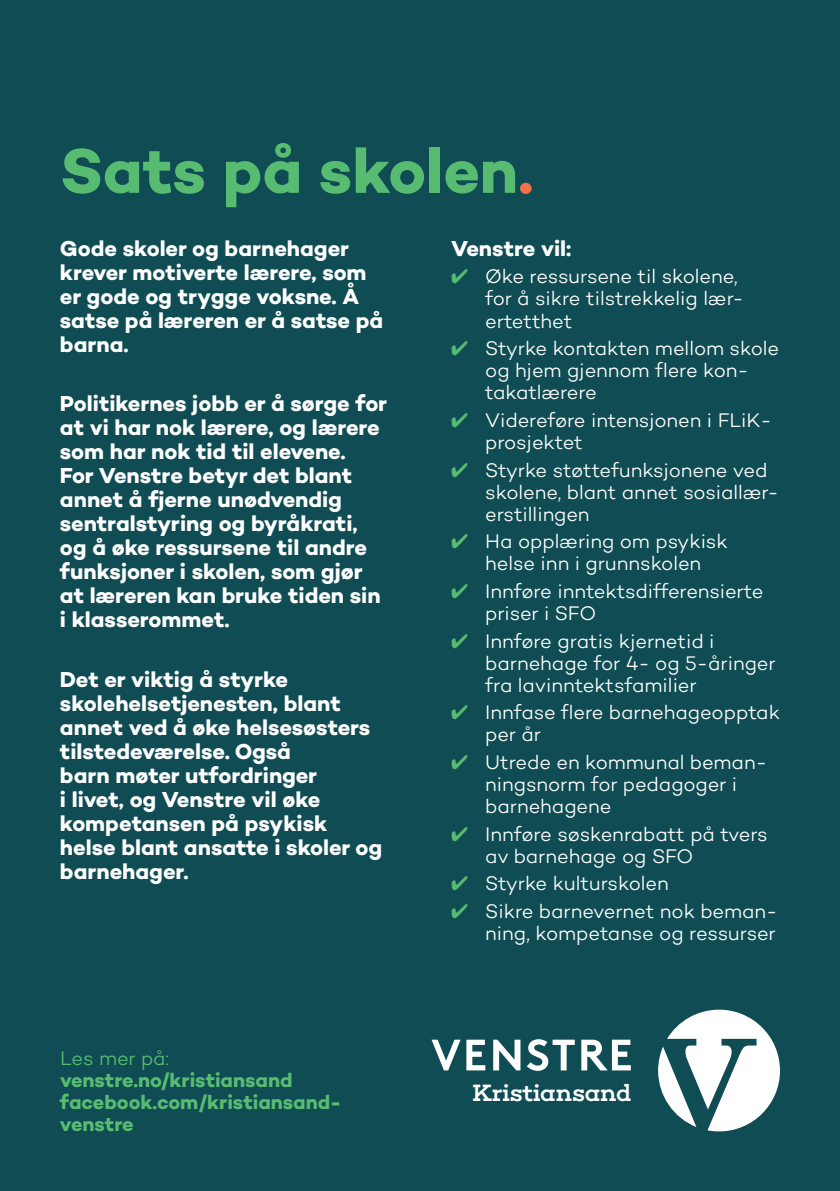
<style>
.page{position:relative;width:840px;height:1191px;background:#fff}
.page>*{position:absolute;margin:0;border:0;box-sizing:border-box;transform-origin:0 0}
.Overskrift{font:700 64px "Campton";letter-spacing:-.005em;color:#57bc71}
.Lokallagsnavn{font:500 24px "Choplin";letter-spacing:-.015em;color:#fff}
.Underoverskrift_2{font:700 22px/24px "Campton";letter-spacing:-.005em;color:#fff}
.Kulepunkt{font:300 20px/22px "Campton";letter-spacing:-.005em;color:#fff}
.Brodtekst{font:700 20px/22px "Campton";color:#57bc71}
.nettadresse{font:300 20px "Campton";letter-spacing:-.01em;color:#57bc71}
.s1{color:#f37147}
.s2{color:#57bc71}
</style>
<div class="page">
<div style="left:0;top:0;width:839px;height:1191px;background:#0f4c53"></div>
<svg style="left:657px;top:1009px;width:122px;height:122px"></svg>
<svg style="left:431px;top:1039px;width:29px;height:31px"></svg>
<svg style="left:466px;top:1039px;width:19px;height:31px"></svg>
<svg style="left:493px;top:1039px;width:27px;height:31px"></svg>
<svg style="left:526px;top:1039px;width:48px;height:31px"></svg>
<svg style="left:581px;top:1039px;width:49px;height:31px"></svg>
<p class="Overskrift" style="left:60px;top:130px;width:474px">Sats på skolen<span class="s1">.</span></p>
<p class="Underoverskrift_2" style="left:60px;top:236px;width:325px">Gode skoler og barnehager krever motiverte lærere, som er gode og trygge voksne. Å satse på læreren er å satse på barna.</p>
<p class="Underoverskrift_2" style="left:60px;top:391px;width:328px">Politikernes jobb er å sørge for at vi har nok lærere, og lærere som har nok tid til elevene.<br>For Venstre betyr det blant annet å fjerne unødvendig sentralstyring og byråkrati, og å øke ressursene til andre funksjoner i skolen, som gjør at læreren kan bruke tiden sin i klasserommet.</p>
<p class="Underoverskrift_2" style="left:60px;top:667px;width:323px">Det er viktig å styrke skolehelsetjenesten, blant annet ved å øke helsesøsters tilstedeværelse. Også<br>barn møter utfordringer<br>i livet, og Venstre vil øke kompetansen på psykisk helse blant ansatte i skoler og barnehager.</p>
<p class="nettadresse" style="left:60px;top:1046px;width:111px">Les mer på:</p>
<p class="Brodtekst" style="left:60px;top:1069px;width:234px">venstre.no/kristiansand</p>
<p class="Brodtekst" style="left:60px;top:1091px;width:283px">facebook.com/kristiansand&shy;venstre</p>
<p class="Underoverskrift_2" style="left:451px;top:236px;width:122px">Venstre vil:</p>
<p class="Kulepunkt" style="left:485px;top:265px;width:260px;text-indent:-34px"><span class="s2">✔</span> Øke ressursene til skolene, for å sikre tilstrekkelig lær&shy;ertetthet</p>
<p class="Kulepunkt" style="left:485px;top:337px;width:295px;text-indent:-34px"><span class="s2">✔</span> Styrke kontakten mellom skole og hjem gjennom flere kon&shy;takatlærere</p>
<p class="Kulepunkt" style="left:485px;top:409px;width:288px;text-indent:-34px"><span class="s2">✔</span> Videreføre intensjonen i FLiK&shy;prosjektet</p>
<p class="Kulepunkt" style="left:485px;top:458px;width:295px;text-indent:-34px"><span class="s2">✔</span> Styrke støttefunksjonene ved skolene, blant annet sosiallær&shy;erstillingen</p>
<p class="Kulepunkt" style="left:451px;top:530px;width:278px;text-align:center"><span class="s2">✔</span> Ha opplæring om psykisk helse inn i grunnskolen</p>
<p class="Kulepunkt" style="left:485px;top:580px;width:279px;text-indent:-34px"><span class="s2">✔</span> Innføre inntektsdifferensierte priser i SFO</p>
<p class="Kulepunkt" style="left:485px;top:629px;width:291px;text-indent:-34px"><span class="s2">✔</span> Innføre gratis kjernetid i barnehage for 4- og 5-åringer fra lavinntektsfamilier</p>
<p class="Kulepunkt" style="left:485px;top:701px;width:296px;text-indent:-34px"><span class="s2">✔</span> Innfase flere barnehageopptak per år</p>
<p class="Kulepunkt" style="left:485px;top:751px;width:283px;text-indent:-34px"><span class="s2">✔</span> Utrede en kommunal beman&shy;ningsnorm for pedagoger i barnehagene</p>
<p class="Kulepunkt" style="left:485px;top:822px;width:284px;text-indent:-34px"><span class="s2">✔</span> Innføre søskenrabatt på tvers av barnehage og SFO</p>
<p class="Kulepunkt" style="left:451px;top:872px;width:219px"><span class="s2">✔</span> Styrke kulturskolen</p>
<p class="Kulepunkt" style="left:451px;top:900px;width:327px;text-align:right"><span class="s2">✔</span> Sikre barnevernet nok beman&shy;ning, kompetanse og ressurser</p>
<p class="Lokallagsnavn" style="left:472px;top:1079px;width:161px">Kristiansand</p>
</div>
